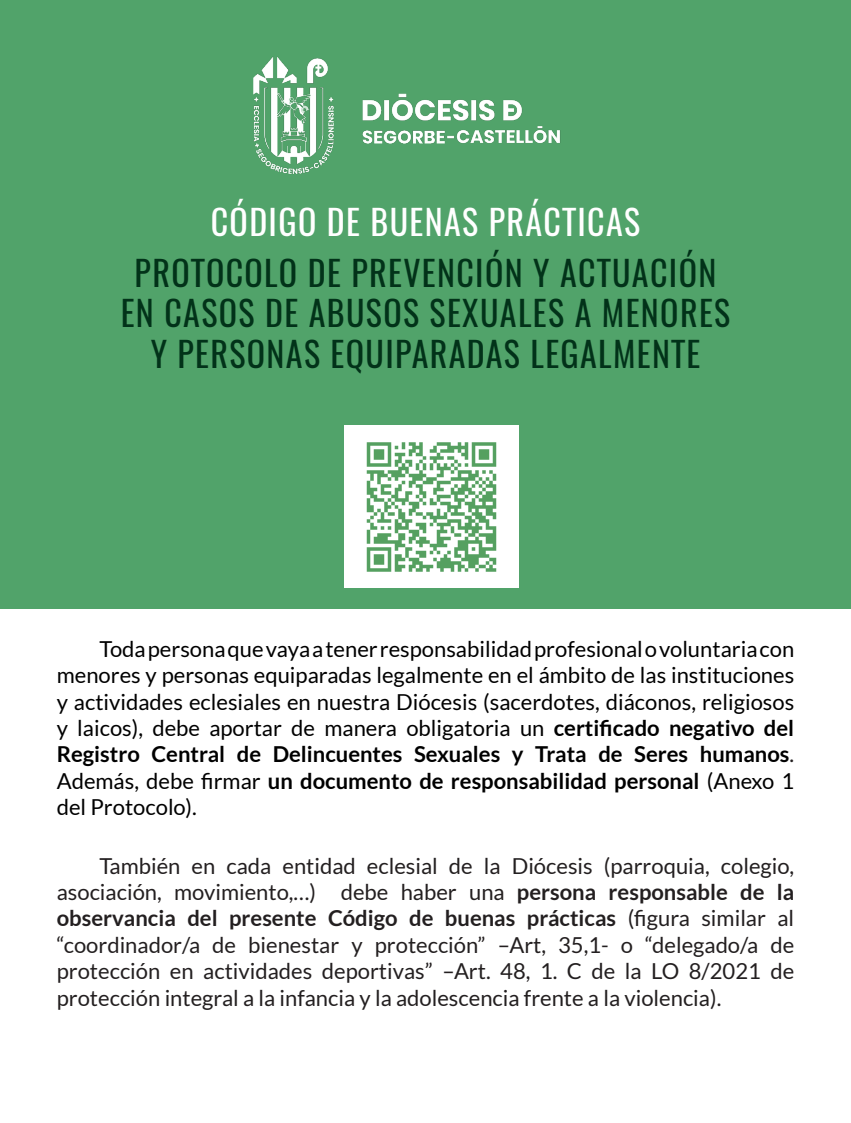
<style>
.page{position:relative;width:851px;height:1123px;background:#fff}
.page>*{position:absolute;margin:0;border:0;box-sizing:border-box;transform-origin:0 0}
.t1{font:34px "Oswald";letter-spacing:.04em;color:#023219}
.t2{font:34px "Oswald";letter-spacing:.04em;color:#fff}
.t3{font:22px/26.4px "Lato";color:#000;text-align:justify}
.t4{font:22px/26.4px "Lato";color:#231f20;text-align:justify}
.s1{font-weight:700}
.s2{color:#231f20}
</style>
<div class="page">
<div style="left:0;top:0;width:850px;height:609px;background:#51a36a"></div>
<img style="left:253px;top:57px;width:308px;height:117px">
<img style="left:344px;top:425px;width:174px;height:163px">
<p class="t2" style="left:211px;top:198px;width:431px">CÓDIGO DE BUENAS PRÁCTICAS</p>
<p class="t1" style="left:135px;top:249px;width:583px">PROTOCOLO DE PREVENCIÓN Y ACTUACIÓN</p>
<p class="t1" style="left:121px;top:290px;width:611px">EN CASOS DE ABUSOS SEXUALES A MENORES</p>
<p class="t1" style="left:151px;top:331px;width:551px">Y PERSONAS EQUIPARADAS LEGALMENTE</p>
<p class="t3" style="left:57px;top:635px;width:739px;text-indent:43px">Toda persona que vaya a tener responsabilidad profesional o voluntaria con menores y personas equiparadas legalmente en el ámbito de las instituciones y actividades eclesiales en nuestra Diócesis (sacerdotes, diáconos, religiosos y laicos), debe aportar de manera obligatoria un <span class="s1">certificado negativo del Registro Central de Delincuentes Sexuales y Trata de Seres humanos</span><span class="s2">.<br></span>Además, debe firmar <span class="s1">un documento de responsabilidad personal</span> (Anexo 1 del Protocolo).</p>
<p class="t4" style="left:57px;top:852px;width:739px;text-indent:43px">También en cada entidad eclesial de la Diócesis (parroquia, colegio, asociación, movimiento,…) debe haber una <span class="s1">persona responsable de la observancia del presente Código de buenas prácticas</span> (figura similar al “coordinador/a de bienestar y protección” –Art, 35,1- o “delegado/a de protección en actividades deportivas” –Art. 48, 1. C de la LO 8/2021 de protección integral a la infancia y la adolescencia frente a la violencia).</p>
</div>
